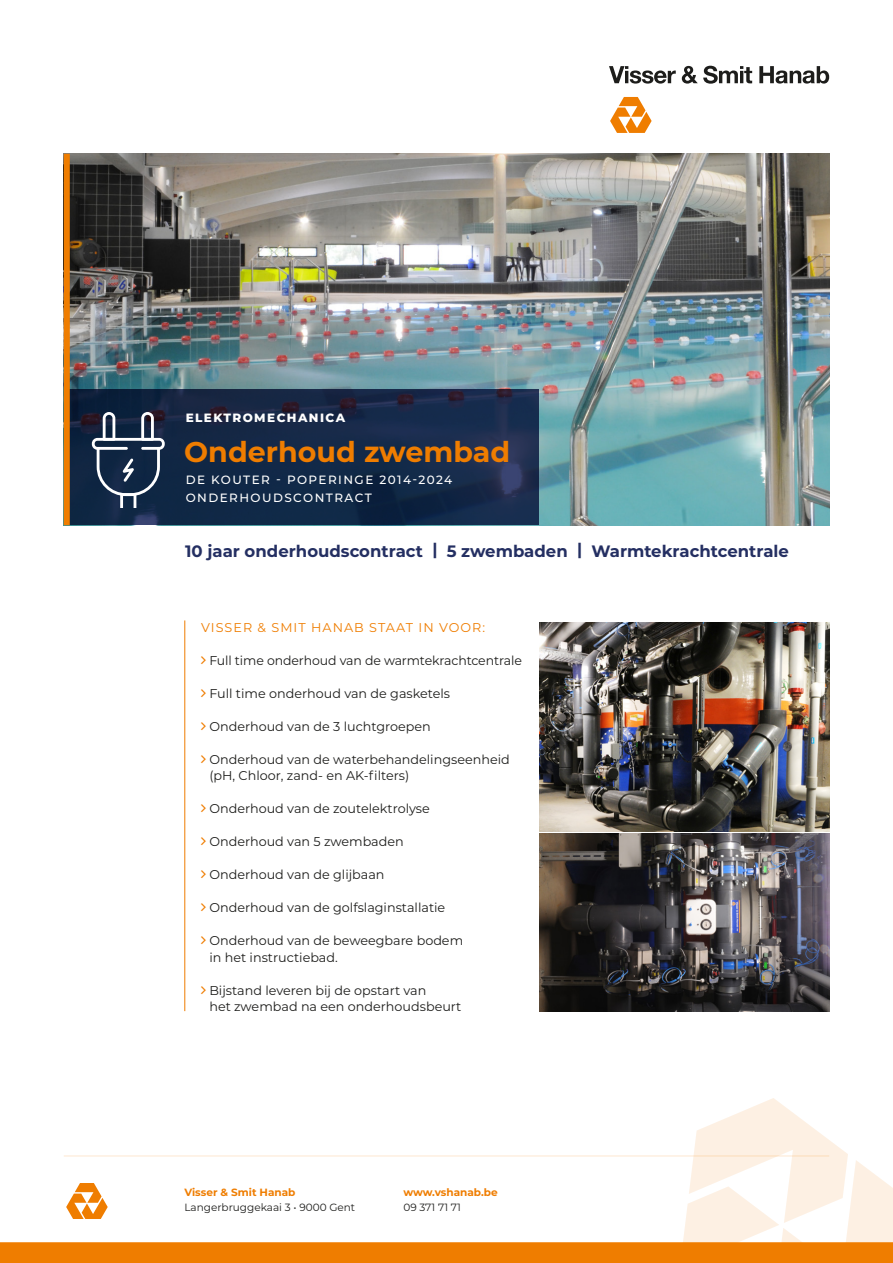
<style>
.page{position:relative;width:893px;height:1263px;background:#fff}
.page>*{position:absolute;margin:0;border:0;box-sizing:border-box;transform-origin:0 0}
.t1{font:700 28.5px "Montserrat";color:#ef7d00}
.t2{font:700 16.5px "Montserrat";color:#242f62}
.t3{font:12.75px/16.5px "Montserrat";color:#1d1d1b}
.t4{font:12.75px "Montserrat";letter-spacing:.08em;color:#ef7d00}
.t5{font:500 12px "Montserrat";letter-spacing:.12em;color:#fff}
.t6{font:800 12px "Montserrat";letter-spacing:.12em;color:#fff}
.t7{font:10.5px "Montserrat";color:#1d1d1b}
.t8{font:700 10.5px "Montserrat";color:#ef7d00}
</style>
<div class="page">
<div style="left:0;top:1242px;width:893px;height:21px;background:#ef7d00"></div>
<svg style="left:66px;top:1183px;width:42px;height:36px"></svg>
<hr style="left:64px;top:1156px;width:765px;height:1px;background:#fee7d1">
<svg style="left:676px;top:1098px;width:217px;height:145px"></svg>
<svg style="left:610px;top:97px;width:42px;height:36px"></svg>
<svg style="left:609px;top:66px;width:67px;height:18px"></svg>
<svg style="left:682px;top:66px;width:70px;height:18px"></svg>
<svg style="left:759px;top:66px;width:70px;height:18px"></svg>
<img style="left:539px;top:622px;width:290px;height:209px">
<img style="left:70px;top:154px;width:759px;height:371px">
<svg style="left:70px;top:389px;width:469px;height:136px;background:#152847"></svg>
<div style="left:64px;top:154px;width:6px;height:371px;background:#ef7d00"></div>
<hr style="left:184px;top:620px;width:1px;height:391px;background:#ef7d00">
<img style="left:539px;top:833px;width:290px;height:178px">
<svg style="left:92px;top:412px;width:73px;height:95px;background:#3b4b62"></svg>
<p class="t6" style="left:186px;top:409px;width:161px">ELEKTROMECHANICA</p>
<p class="t1" style="left:184px;top:431px;width:328px">Onderhoud zwembad</p>
<p class="t5" style="left:186px;top:471px;width:268px">DE KOUTER - POPERINGE 2014-2024</p>
<p class="t5" style="left:186px;top:489px;width:188px">ONDERHOUDSCONTRACT</p>
<p class="t2" style="left:185px;top:539px;width:605px">10 jaar onderhoudscontract | 5 zwembaden | Warmtekrachtcentrale</p>
<p class="t4" style="left:201px;top:618px;width:286px">VISSER &amp; SMIT HANAB STAAT IN VOOR:</p>
<p class="t3" style="left:209px;top:651px;width:314px">Full time onderhoud van de warmtekrachtcentrale</p>
<p class="t3" style="left:209px;top:684px;width:242px">Full time onderhoud van de gasketels</p>
<p class="t3" style="left:209px;top:717px;width:223px">Onderhoud van de 3 luchtgroepen</p>
<p class="t3" style="left:209px;top:750px;width:302px">Onderhoud van de waterbehandelingseenheid (pH, Chloor, zand- en AK-filters)</p>
<p class="t3" style="left:209px;top:800px;width:222px">Onderhoud van de zoutelektrolyse</p>
<p class="t3" style="left:209px;top:833px;width:196px">Onderhoud van 5 zwembaden</p>
<p class="t3" style="left:209px;top:866px;width:177px">Onderhoud van de glijbaan</p>
<p class="t3" style="left:209px;top:899px;width:237px">Onderhoud van de golfslaginstallatie</p>
<p class="t3" style="left:209px;top:932px;width:255px">Onderhoud van de beweegbare bodem in het instructiebad.</p>
<p class="t3" style="left:209px;top:981px;width:254px">Bijstand leveren bij de opstart van<br>het zwembad na een onderhoudsbeurt</p>
<p class="t8" style="left:184px;top:1184px;width:113px">Visser &amp; Smit Hanab</p>
<p class="t7" style="left:184px;top:1200px;width:172px">Langerbruggekaai 3 • 9000 Gent</p>
<p class="t8" style="left:403px;top:1184px;width:96px">www.vshanab.be</p>
<p class="t7" style="left:403px;top:1200px;width:59px">09 371 71 71</p>
</div>
